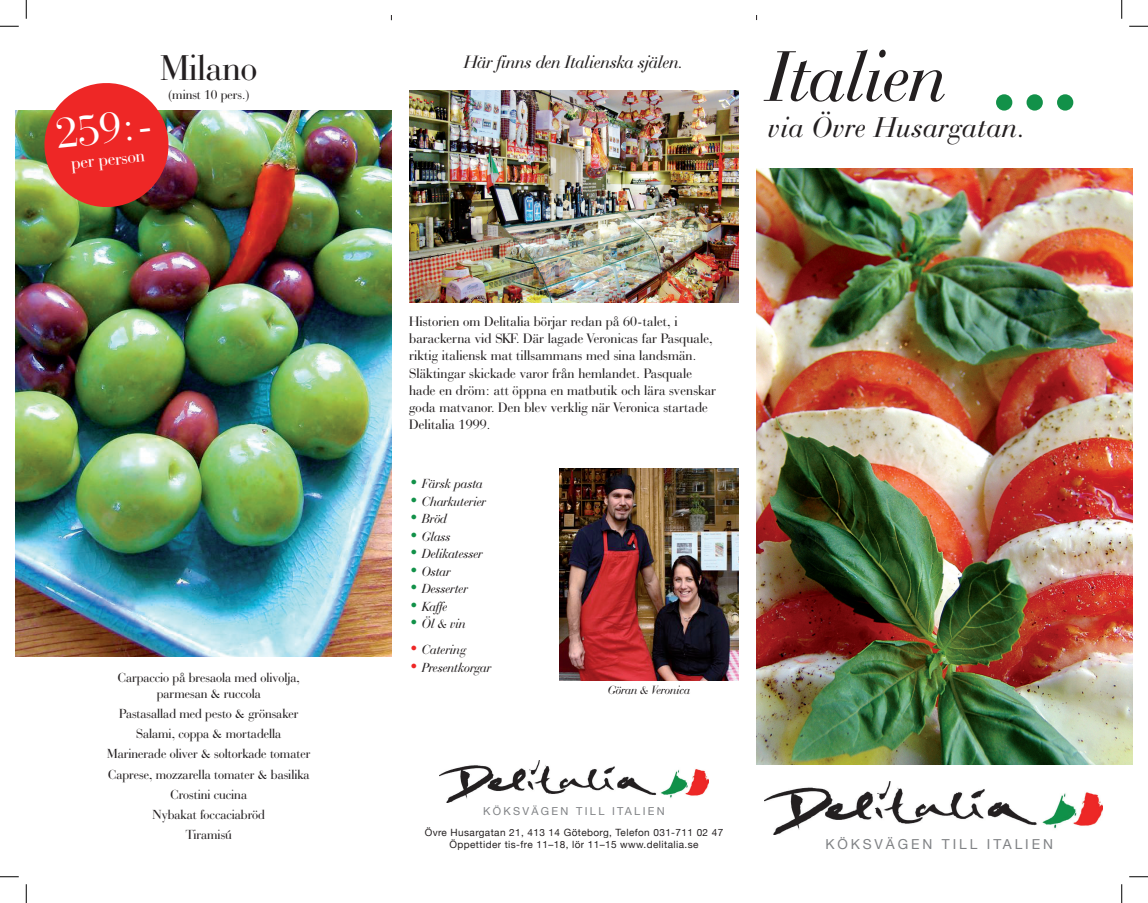
<style>
.page{position:relative;width:1148px;height:903px;background:#fff}
.page>*{position:absolute;margin:0;border:0;box-sizing:border-box;transform-origin:0 0}
.t1{font:italic 75px "Bauer Bodoni BT";color:#231f20}
.t2{font:45px "Bauer Bodoni BT";color:#fff}
.t3{font:37.5px "Bauer Bodoni BT";color:#231f20}
.t4{font:italic 30px "Bauer Bodoni BT";letter-spacing:.03em;color:#231f20}
.t5{font:italic 18.75px "Bauer Bodoni BT";color:#231f20}
.t6{font:18.75px "Bauer Bodoni BT";color:#fff}
.t7{font:14.38px/17.2px "Bauer Bodoni BT";letter-spacing:.01em;color:#231f20}
.t8{font:13.75px/20px "Bauer Bodoni BT";color:#231f20;text-align:center}
.t9{font:italic 13.75px "Bauer Bodoni BT";color:#231f20}
.t10{font:13.75px "Helvetica Neue";letter-spacing:.21em;color:#808285}
.t11{font:italic 12.5px "Bauer Bodoni BT";color:#231f20}
.t12{font:11px "Helvetica Neue";letter-spacing:.21em;color:#808285}
.t13{font:10px/12px "Helvetica Neue";letter-spacing:.04em;color:#231f20;text-align:center}
.s1{font-size:16.25px;color:#129149}
.s2{font-size:16.25px;color:#ee2726}
</style>
<div class="page">
<img style="left:756px;top:169px;width:376px;height:596px">
<img style="left:409px;top:90px;width:329px;height:213px">
<img style="left:764px;top:782px;width:338px;height:53px">
<div style="left:996px;top:94px;width:16px;height:17px;background:#129149;border-radius:50%"></div>
<div style="left:1026px;top:94px;width:16px;height:17px;background:#129149;border-radius:50%"></div>
<div style="left:1056px;top:94px;width:17px;height:17px;background:#129149;border-radius:50%"></div>
<img style="left:559px;top:468px;width:179px;height:213px">
<img style="left:439px;top:761px;width:269px;height:42px">
<img style="left:16px;top:111px;width:375px;height:546px">
<svg style="left:41px;top:83px;width:131px;height:127px;background:#d94a41"></svg>
<svg style="left:0;top:25px;width:19px;height:2px"></svg>
<svg style="left:1129px;top:25px;width:18px;height:2px"></svg>
<svg style="left:0;top:876px;width:19px;height:1px"></svg>
<svg style="left:1129px;top:876px;width:18px;height:1px"></svg>
<svg style="left:25px;top:0;width:2px;height:19px"></svg>
<svg style="left:25px;top:884px;width:2px;height:19px"></svg>
<svg style="left:1121px;top:0;width:1px;height:19px"></svg>
<svg style="left:1121px;top:884px;width:1px;height:19px"></svg>
<h2 class="t2" style="left:54px;top:106px;width:99px;rotate:-6deg">259:-</h2>
<h3 class="t6" style="left:70px;top:152px;width:75px;rotate:-6deg">per person</h3>
<h3 class="t3" style="left:161px;top:45px;width:98px">Milano</h3>
<p class="t8" style="left:168px;top:84px;width:83px">(minst 10 pers.)</p>
<p class="t8" style="left:118px;top:669px;width:184px;line-height:16.5px">Carpaccio på bresaola med olivolja, parmesan &amp; ruccola</p>
<p class="t8" style="left:107px;top:704px;width:204px">Pastasallad med pesto &amp; grönsaker<br>Salami, coppa &amp; mortadella<br>Marinerade oliver &amp; soltorkade tomater<br>Caprese, mozzarella tomater &amp; basilika<br>Crostini cucina<br>Nybakat foccaciabröd<br>Tiramisú</p>
<h3 class="t5" style="left:464px;top:50px;width:220px">Här finns den Italienska själen.</h3>
<h1 class="t1" style="left:769px;top:30px;width:180px">Italien</h1>
<h3 class="t4" style="left:769px;top:109px;width:258px">via Övre Husargatan.</h3>
<p class="t7" style="left:409px;top:312px;width:308px">Historien om Delitalia börjar redan på 60-talet, i barackerna vid SKF. Där lagade Veronicas far Pasquale, riktig italiensk mat tillsammans med sina landsmän.<br>Släktingar skickade varor från hemlandet. Pasquale hade en dröm: att öppna en matbutik och lära svenskar goda matvanor. Den blev verklig när Veronica startade Delitalia 1999.</p>
<p class="t9" style="left:409px;top:475px;width:75px"><span class="s1">•</span> Färsk pasta</p>
<p class="t9" style="left:409px;top:493px;width:79px"><span class="s1">•</span> Charkuterier</p>
<p class="t9" style="left:409px;top:510px;width:39px"><span class="s1">•</span> Bröd</p>
<p class="t9" style="left:409px;top:528px;width:43px"><span class="s1">•</span> Glass</p>
<p class="t9" style="left:409px;top:545px;width:75px"><span class="s1">•</span> Delikatesser</p>
<p class="t9" style="left:409px;top:563px;width:43px"><span class="s1">•</span> Ostar</p>
<p class="t9" style="left:409px;top:580px;width:60px"><span class="s1">•</span> Desserter</p>
<p class="t9" style="left:409px;top:598px;width:40px"><span class="s1">•</span> Kaffe</p>
<p class="t9" style="left:409px;top:615px;width:58px"><span class="s1">•</span> Öl &amp; vin</p>
<p class="t9" style="left:409px;top:641px;width:59px"><span class="s2">•</span> Catering</p>
<p class="t9" style="left:409px;top:659px;width:84px"><span class="s2">•</span> Presentkorgar</p>
<p class="t11" style="left:608px;top:682px;width:84px">Göran &amp; Veronica</p>
<p class="t12" style="left:483px;top:803px;width:183px">KÖKSVÄGEN TILL ITALIEN</p>
<p class="t13" style="left:424px;top:827px;width:300px">Övre Husargatan 21, 413 14 Göteborg, Telefon 031-711 02 47<br>Öppettider tis-fre 11–18, lör 11–15 www.delitalia.se</p>
<p class="t10" style="left:825px;top:835px;width:229px">KÖKSVÄGEN TILL ITALIEN</p>
</div>
